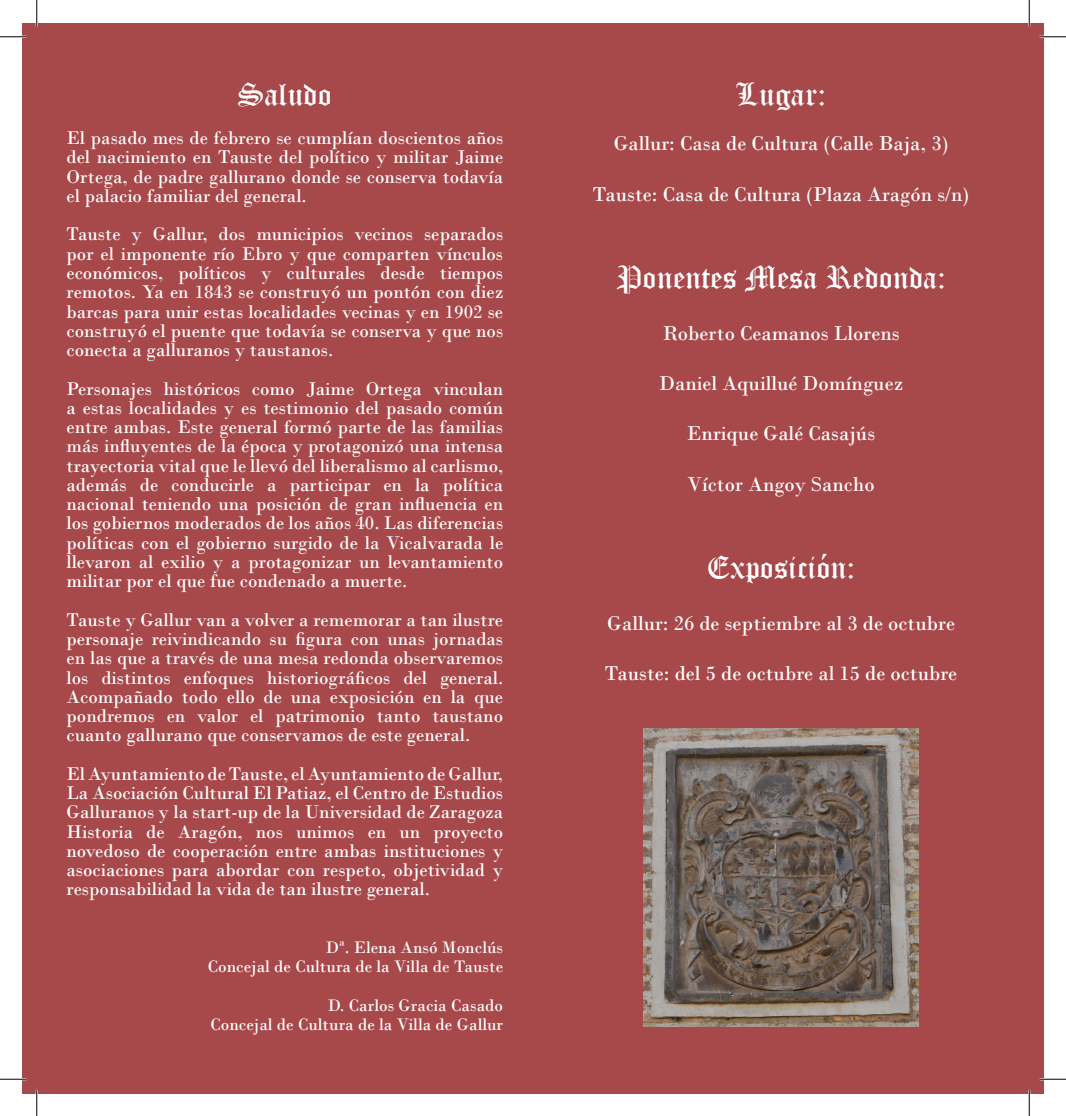
<style>
.page{position:relative;width:1066px;height:1116px;background:#fff}
.page>*{position:absolute;margin:0;border:0;box-sizing:border-box;transform-origin:0 0}
.t1{font:31.5px "Old English Text";color:#fff}
.t2{font:21px "Bodoni";color:#fff}
.t3{font:19.25px/19.2px "Bodoni";color:#fff;text-align:justify}
.t4{font:17.5px "Bodoni";color:#fff}
</style>
<div class="page">
<div style="left:23px;top:23px;width:1021px;height:1069px;background:#a7484b"></div>
<img style="left:643px;top:728px;width:276px;height:298px">
<hr style="left:0;top:36px;width:26px;height:2px;background:#fff">
<hr style="left:1039px;top:36px;width:27px;height:2px;background:#fff">
<hr style="left:0;top:1077px;width:26px;height:3px;background:#fff">
<hr style="left:1039px;top:1077px;width:27px;height:3px;background:#fff">
<hr style="left:36px;top:0;width:2px;height:26px;background:#fff">
<hr style="left:36px;top:1089px;width:2px;height:26px;background:#fff">
<hr style="left:1028px;top:0;width:2px;height:26px;background:#fff">
<hr style="left:1028px;top:1089px;width:2px;height:26px;background:#fff">
<svg style="left:0;top:36px;width:26px;height:1px"></svg>
<svg style="left:1039px;top:36px;width:27px;height:1px"></svg>
<svg style="left:0;top:1078px;width:26px;height:1px"></svg>
<svg style="left:1039px;top:1078px;width:27px;height:1px"></svg>
<svg style="left:36px;top:0;width:1px;height:26px"></svg>
<svg style="left:36px;top:1089px;width:1px;height:26px"></svg>
<svg style="left:1029px;top:0;width:1px;height:26px"></svg>
<svg style="left:1029px;top:1089px;width:1px;height:26px"></svg>
<p class="t1" style="left:238px;top:74px;width:95px">Saludo</p>
<p class="t3" style="left:67px;top:128px;width:438px">El pasado mes de febrero se cumplían doscientos años del nacimiento en Tauste del político y militar Jaime Ortega, de padre gallurano donde se conserva todavía el palacio familiar del general.</p>
<p class="t3" style="left:67px;top:225px;width:438px">Tauste y Gallur, dos municipios vecinos separados por el imponente río Ebro y que comparten vínculos económicos, políticos y culturales desde tiempos remotos. Ya en 1843 se construyó un pontón con diez barcas para unir estas localidades vecinas y en 1902 se construyó el puente que todavía se conserva y que nos conecta a galluranos y taustanos.</p>
<p class="t3" style="left:67px;top:379px;width:438px">Personajes históricos como Jaime Ortega vinculan a estas localidades y es testimonio del pasado común entre ambas. Este general formó parte de las familias más influyentes de la época y protagonizó una intensa trayectoria vital que le llevó del liberalismo al carlismo, además de conducirle a participar en la política nacional teniendo una posición de gran influencia en los gobiernos moderados de los años 40. Las diferencias políticas con el gobierno surgido de la Vicalvarada le llevaron al exilio y a protagonizar un levantamiento militar por el que fue condenado a muerte.</p>
<p class="t3" style="left:67px;top:610px;width:438px">Tauste y Gallur van a volver a rememorar a tan ilustre personaje reivindicando su figura con unas jornadas en las que a través de una mesa redonda observaremos los distintos enfoques historiográficos del general.<br>Acompañado todo ello de una exposición en la que pondremos en valor el patrimonio tanto taustano cuanto gallurano que conservamos de este general.</p>
<p class="t3" style="left:67px;top:764px;width:438px">El Ayuntamiento de Tauste, el Ayuntamiento de Gallur, La Asociación Cultural El Patiaz, el Centro de Estudios Galluranos y la start-up de la Universidad de Zaragoza Historia de Aragón, nos unimos en un proyecto novedoso de cooperación entre ambas instituciones y asociaciones para abordar con respeto, objetividad y responsabilidad la vida de tan ilustre general.</p>
<p class="t4" style="left:326px;top:937px;width:179px">Dª. Elena Ansó Monclús</p>
<p class="t4" style="left:208px;top:956px;width:297px">Concejal de Cultura de la Villa de Tauste</p>
<p class="t4" style="left:328px;top:994px;width:177px">D. Carlos Gracia Casado</p>
<p class="t4" style="left:210px;top:1014px;width:294px">Concejal de Cultura de la Villa de Gallur</p>
<p class="t1" style="left:736px;top:74px;width:92px">Lugar:</p>
<p class="t2" style="left:613px;top:131px;width:336px">Gallur: Casa de Cultura (Calle Baja, 3)</p>
<p class="t2" style="left:593px;top:182px;width:378px">Tauste: Casa de Cultura (Plaza Aragón s/n)</p>
<p class="t1" style="left:616px;top:257px;width:331px">Ponentes Mesa Redonda:</p>
<p class="t2" style="left:662px;top:320px;width:238px">Roberto Ceamanos Llorens</p>
<p class="t2" style="left:659px;top:371px;width:245px">Daniel Aquillué Domínguez</p>
<p class="t2" style="left:687px;top:421px;width:190px">Enrique Galé Casajús</p>
<p class="t2" style="left:687px;top:471px;width:189px">Víctor Angoy Sancho</p>
<p class="t1" style="left:706px;top:547px;width:150px">Exposición:</p>
<p class="t2" style="left:607px;top:610px;width:349px">Gallur: 26 de septiembre al 3 de octubre</p>
<p class="t2" style="left:605px;top:660px;width:354px">Tauste: del 5 de octubre al 15 de octubre</p>
</div>
